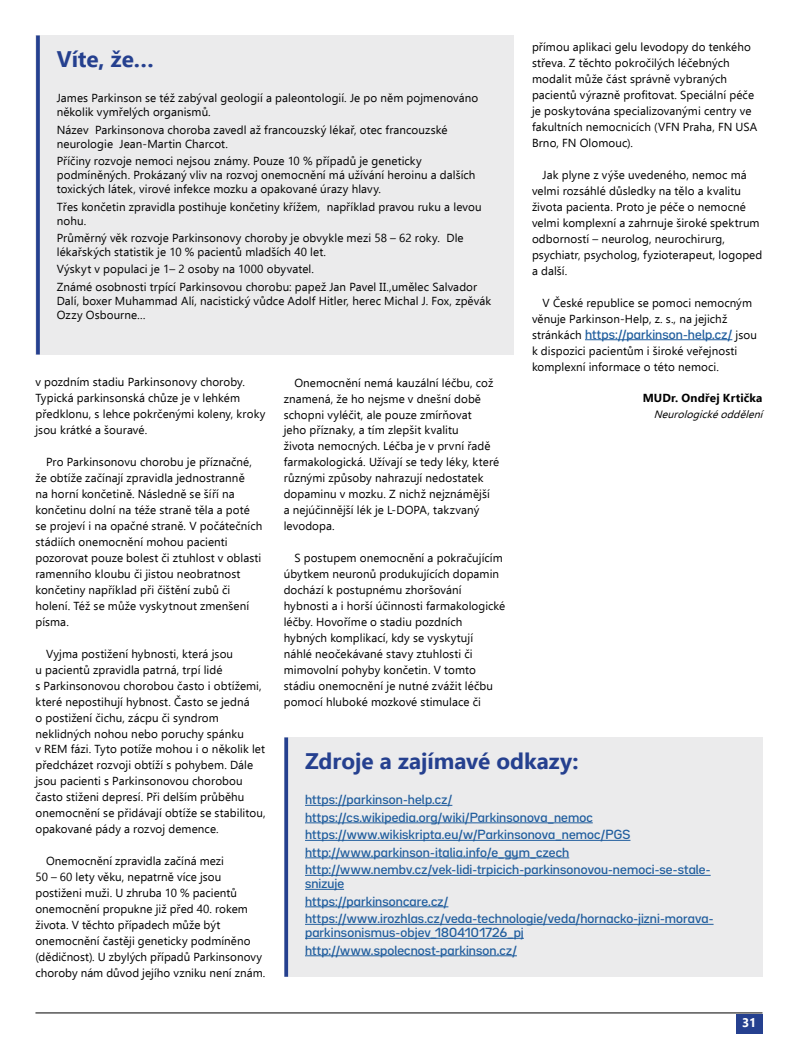
<style>
.page{position:relative;width:798px;height:1053px;background:#fff}
.page>*{position:absolute;margin:0;border:0;box-sizing:border-box;transform-origin:0 0}
.t1{font:700 22.5px "Ebrima";letter-spacing:-.005em;color:#25408f}
.t2{font:700 12.5px "Ebrima";color:#fff}
.t3{font:11.62px/16px "Ebrima";letter-spacing:.005em;color:#000}
.t4{font:500 11.62px/17.5px "Bw Seido Raw";letter-spacing:.01em;color:#215e9e}
.t5{font:700 11.62px "Ebrima";letter-spacing:.015em;color:#000}
.t6{font:italic 10.62px "Ebrima";color:#000}
.s1{font-family:"Ebrima";font-weight:400;color:#000}
</style>
<div class="page">
<hr style="left:35px;top:1012px;width:727px;height:1px;background:#000">
<div style="left:735px;top:1013px;width:27px;height:20px;background:#25408f"></div>
<hr style="left:584px;top:339px;width:148px;height:1px;background:#215e9e">
<div style="left:35px;top:35px;width:479px;height:319px;background:#ebebec"></div>
<svg style="left:36px;top:35px;width:4px;height:319px"></svg>
<div style="left:283px;top:737px;width:479px;height:239px;background:#ebebec"></div>
<svg style="left:284px;top:737px;width:4px;height:239px"></svg>
<hr style="left:305px;top:805px;width:147px;height:1px;background:#215e9e">
<hr style="left:305px;top:822px;width:287px;height:1px;background:#215e9e">
<hr style="left:305px;top:840px;width:325px;height:1px;background:#215e9e">
<hr style="left:305px;top:857px;width:264px;height:1px;background:#215e9e">
<hr style="left:305px;top:875px;width:405px;height:1px;background:#215e9e">
<hr style="left:305px;top:889px;width:39px;height:1px;background:#215e9e">
<hr style="left:305px;top:906px;width:143px;height:1px;background:#215e9e">
<hr style="left:305px;top:923px;width:408px;height:1px;background:#215e9e">
<hr style="left:305px;top:937px;width:218px;height:1px;background:#215e9e">
<hr style="left:305px;top:955px;width:211px;height:1px;background:#215e9e">
<p class="t3" style="left:531px;top:39px;width:227px">přímou aplikaci gelu levodopy do tenkého střeva. Z těchto pokročilých léčebných modalit může část správně vybraných pacientů výrazně profitovat. Speciální péče je poskytována specializovanými centry ve fakultních nemocnicích (VFN Praha, FN USA Brno, FN Olomouc).</p>
<p class="t3" style="left:531px;top:166px;width:232px;text-indent:11px">Jak plyne z výše uvedeného, nemoc má velmi rozsáhlé důsledky na tělo a kvalitu života pacienta. Proto je péče o nemocné velmi komplexní a zahrnuje široké spektrum odborností – neurolog, neurochirurg, psychiatr, psycholog, fyzioterapeut, logoped a další.</p>
<p class="t3" style="left:531px;top:294px;width:221px;text-indent:11px">V České republice se pomoci nemocným věnuje Parkinson-‑ Help, z. s., na jejichž</p>
<p class="t4" style="left:531px;top:325px;width:226px"><span class="s1">stránkách</span> https://parkinson‑help.cz/ <span class="s1">jsou</span></p>
<p class="t3" style="left:531px;top:342px;width:207px">k dispozici pacientům i široké veřejnosti komplexní informace o této nemoci.</p>
<p class="t5" style="left:642px;top:389px;width:121px">MUDr. Ondřej Krtička</p>
<p class="t6" style="left:653px;top:406px;width:114px">Neurologickéoddělení</p>
<h1 class="t1" style="left:57px;top:41px;width:99px">Víte, že…</h1>
<p class="t3" style="left:57px;top:91px;width:423px;line-height:14px">James Parkinson se též zabýval geologií a paleontologií. Je po něm pojmenováno několik vymřelých organismů.</p>
<p class="t3" style="left:57px;top:122px;width:392px;line-height:14px">Název Parkinsonova choroba zavedl až francouzský lékař, otec francouzské neurologie Jean-Martin Charcot.</p>
<p class="t3" style="left:57px;top:154px;width:420px;line-height:14px">Příčiny rozvoje nemoci nejsou známy. Pouze 10 % případů je geneticky podmíněných. Prokázaný vliv na rozvoj onemocnění má užívání heroinu a dalších toxických látek, virové infekce mozku a opakované úrazy hlavy.</p>
<p class="t3" style="left:57px;top:199px;width:426px;line-height:14px">Třes končetin zpravidla postihuje končetiny křížem, například pravou ruku a levou nohu.</p>
<p class="t3" style="left:57px;top:230px;width:408px;line-height:14px">Průměrný věk rozvoje Parkinsonovy choroby je obvykle mezi 58 – 62 roky. Dle lékařských statistik je 10 % pacientů mladších 40 let.</p>
<p class="t3" style="left:57px;top:260px;width:422px;line-height:17.5px">Výskyt v populaci je 1– 2 osoby na 1000 obyvatel.<br>Známé osobnosti trpící Parkinsovou chorobu: papež Jan Pavel II.,umělec Salvador</p>
<p class="t3" style="left:57px;top:293px;width:436px;line-height:14px">Dalí, boxer Muhammad Alí, nacistický vůdce Adolf Hitler, herec Michal J. Fox, zpěvák<br>Ozzy Osbourne…</p>
<p class="t3" style="left:35px;top:374px;width:231px">v pozdním stadiu Parkinsonovy choroby.<br>Typická parkinsonská chůze je v lehkém předklonu, s lehce pokrčenými koleny, kroky jsou krátké a šouravé.</p>
<p class="t3" style="left:35px;top:453px;width:228px;text-indent:11px">Pro Parkinsonovu chorobu je příznačné, že obtíže začínají zpravidla jednostranně<br>na horní končetině. Následně se šíří na končetinu dolní na téže straně těla a poté se projeví i na opačné straně. V počátečních stádiích onemocnění mohou pacienti pozorovat pouze bolest či ztuhlost v oblasti ramenního kloubu či jistou neobratnost končetiny například při čištění zubů či holení. Též se může vyskytnout zmenšení písma.</p>
<p class="t3" style="left:35px;top:645px;width:231px;text-indent:11px">Vyjma postižení hybnosti, která jsou<br>u pacientů zpravidla patrná, trpí lidé<br>s Parkinsonovou chorobou často i obtížemi, které nepostihují hybnost. Často se jedná<br>o postižení čichu, zácpu či syndrom neklidných nohou nebo poruchy spánku<br>v REM fázi. Tyto potíže mohou i o několik let předcházet rozvoji obtíží s pohybem. Dále jsou pacienti s Parkinsonovou chorobou často stiženi depresí. Při delším průběhu onemocnění se přidávají obtíže se stabilitou, opakované pády a rozvoj demence.</p>
<p class="t3" style="left:35px;top:852px;width:231px;text-indent:11px">Onemocnění zpravidla začíná mezi<br>50 – 60 lety věku, nepatrně více jsou postiženi muži. U zhruba 10 % pacientů onemocnění propukne již před 40. rokem života. V těchto případech může být onemocnění častěji geneticky podmíněno (dědičnost). U zbylých případů Parkinsonovy choroby nám důvod jejího vzniku není znám.</p>
<p class="t3" style="left:283px;top:374px;width:217px;text-indent:11px">Onemocnění nemá kauzální léčbu, což znamená, že ho nejsme v dnešní době schopni vyléčit, ale pouze zmírňovat<br>jeho příznaky, a tím zlepšit kvalitu<br>života nemocných. Léčba je v první řadě farmakologická. Užívají se tedy léky, které různými způsoby nahrazují nedostatek dopaminu v mozku. Z nichž nejznámější<br>a nejúčinnější lék je L-‑ DOPA, takzvaný levodopa.</p>
<p class="t3" style="left:283px;top:549px;width:223px;text-indent:11px">S postupem onemocnění a pokračujícím úbytkem neuronů produkujících dopamin dochází k postupnému zhoršování hybnosti a i horší účinnosti farmakologické léčby. Hovoříme o stadiu pozdních hybných komplikací, kdy se vyskytují<br>náhlé neočekávané stavy ztuhlosti či mimovolní pohyby končetin. V tomto stádiu onemocnění je nutné zvážit léčbu pomocí hluboké mozkové stimulace či</p>
<h1 class="t1" style="left:305px;top:743px;width:275px">Zdroje a zajímavé odkazy:</h1>
<p class="t4" style="left:305px;top:790px;width:405px">https://parkinson-help.cz/ https://cs.wikipedia.org/wiki/Parkinsonova_nemoc https://www.wikiskripta.eu/w/Parkinsonova_nemoc/PGS http://www.parkinson-italia.info/e_gym_czech http://www.nembv.cz/vek-lidi-trpicich-parkinsonovou-nemoci-se-stale-</p>
<p class="t4" style="left:305px;top:874px;width:408px">snizuje<br>https://parkinsoncare.cz/ https://www.irozhlas.cz/veda-technologie/veda/hornacko-jizni-morava-</p>
<p class="t4" style="left:305px;top:923px;width:220px">parkinsonismus-objev_1804101726_pj http://www.spolecnost-parkinson.cz/</p>
<p class="t2" style="left:741px;top:1013px;width:16px">31</p>
</div>
